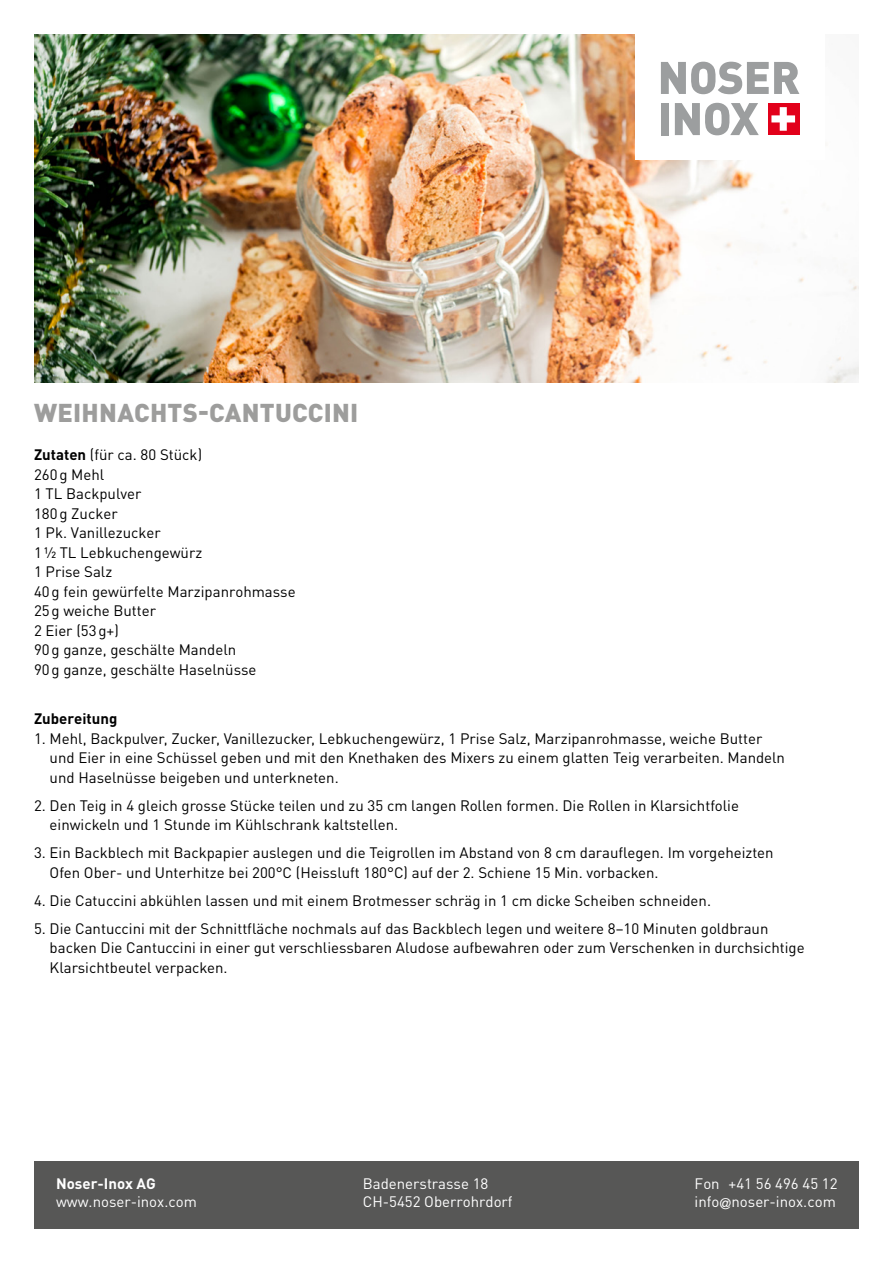
<style>
.page{position:relative;width:893px;height:1263px;background:#fff}
.page>*{position:absolute;margin:0;border:0;box-sizing:border-box;transform-origin:0 0}
.t1{font:900 25.5px "DIN Pro";letter-spacing:.01em;color:#9d9d9c}
.t2{font:15px/19.5px "DIN Pro";color:#000}
.t3{font:15px/18px "DIN Pro";color:#fff}
.t4{font:700 15px "DIN Pro";color:#fff}
.t5{font:700 15px "DIN Pro";color:#000}
.s1{font-weight:700}
.s2{font-family:"Helvetica Neue LT Std"}
</style>
<div class="page">
<img style="left:34px;top:34px;width:825px;height:349px">
<div style="left:635px;top:30px;width:190px;height:130px;background:#fff"></div>
<div style="left:767px;top:103px;width:32px;height:32px;background:#e2001a"></div>
<svg style="left:771px;top:107px;width:24px;height:24px"></svg>
<svg style="left:661px;top:62px;width:138px;height:32px"></svg>
<svg style="left:675px;top:103px;width:84px;height:32px"></svg>
<div style="left:661px;top:103px;width:8px;height:32px;background:#9c9e9f"></div>
<div style="left:34px;top:1161px;width:825px;height:68px;background:#575756"></div>
<h1 class="t1" style="left:34px;top:391px;width:326px">WEIHNACHTS-CANTUCCINI</h1>
<p class="t2" style="left:34px;top:443px;width:263px"><span class="s1">Zutaten</span> (für ca. 80 Stück)<br>260g Mehl<br>1 TL Backpulver<br>180g Zucker<br>1 Pk. Vanillezucker<br>1½ TL Lebkuchengewürz<br>1 Prise Salz<br>40g fein gewürfelte Marzipanrohmasse<br>25g weiche Butter<br>2 Eier (53g+)<br>90g ganze, geschälte Mandeln<br>90g ganze, geschälte Haselnüsse</p>
<p class="t5" style="left:34px;top:706px;width:85px">Zubereitung</p>
<p class="t2" style="left:50px;top:727px;width:737px;text-indent:-16px">1. Mehl, Backpulver, Zucker, Vanillezucker, Lebkuchengewürz, 1 Prise Salz, Marzipanrohmasse, weiche Butter und Eier in eine Schüssel geben und mit den Knethaken des Mixers zu einem glatten Teig verarbeiten. Mandeln und Haselnüsse beigeben und unterkneten.</p>
<p class="t2" style="left:50px;top:794px;width:691px;text-indent:-16px">2. Den Teig in 4 gleich grosse Stücke teilen und zu 35 cm langen Rollen formen. Die Rollen in Klarsichtfolie einwickeln und 1 Stunde im Kühlschrank kaltstellen.</p>
<p class="t2" style="left:50px;top:842px;width:725px;text-indent:-16px">3. Ein Backblech mit Backpapier auslegen und die Teigrollen im Abstand von 8 cm darauflegen. Im vorgeheizten<br>Ofen Ober- und Unterhitze bei 200°C (Heissluft 180°C) auf der 2. Schiene 15 Min. vorbacken.</p>
<p class="t2" style="left:34px;top:889px;width:678px">4. Die Catuccini abkühlen lassen und mit einem Brotmesser schräg in 1 cm dicke Scheiben schneiden.</p>
<p class="t2" style="left:50px;top:917px;width:756px;text-indent:-16px">5. Die Cantuccini mit der Schnittfläche nochmals auf das Backblech legen und weitere 8–10 Minuten goldbraun backen Die Cantuccini in einer gut verschliessbaren Aludose aufbewahren oder zum Verschenken in durchsichtige<br>Klarsichtbeutel verpacken.</p>
<p class="t4" style="left:56px;top:1171px;width:101px">Noser-Inox AG</p>
<p class="t3" style="left:56px;top:1191px;width:142px">www.noser-inox.com</p>
<p class="t3" style="left:363px;top:1173px;width:151px">Badenerstrasse 18<br>CH-5452 Oberrohrdorf</p>
<p class="t3" style="left:695px;top:1173px;width:144px">Fon +41 56 496 45 12 info<span class="s2">@</span>noser-inox.com</p>
</div>
